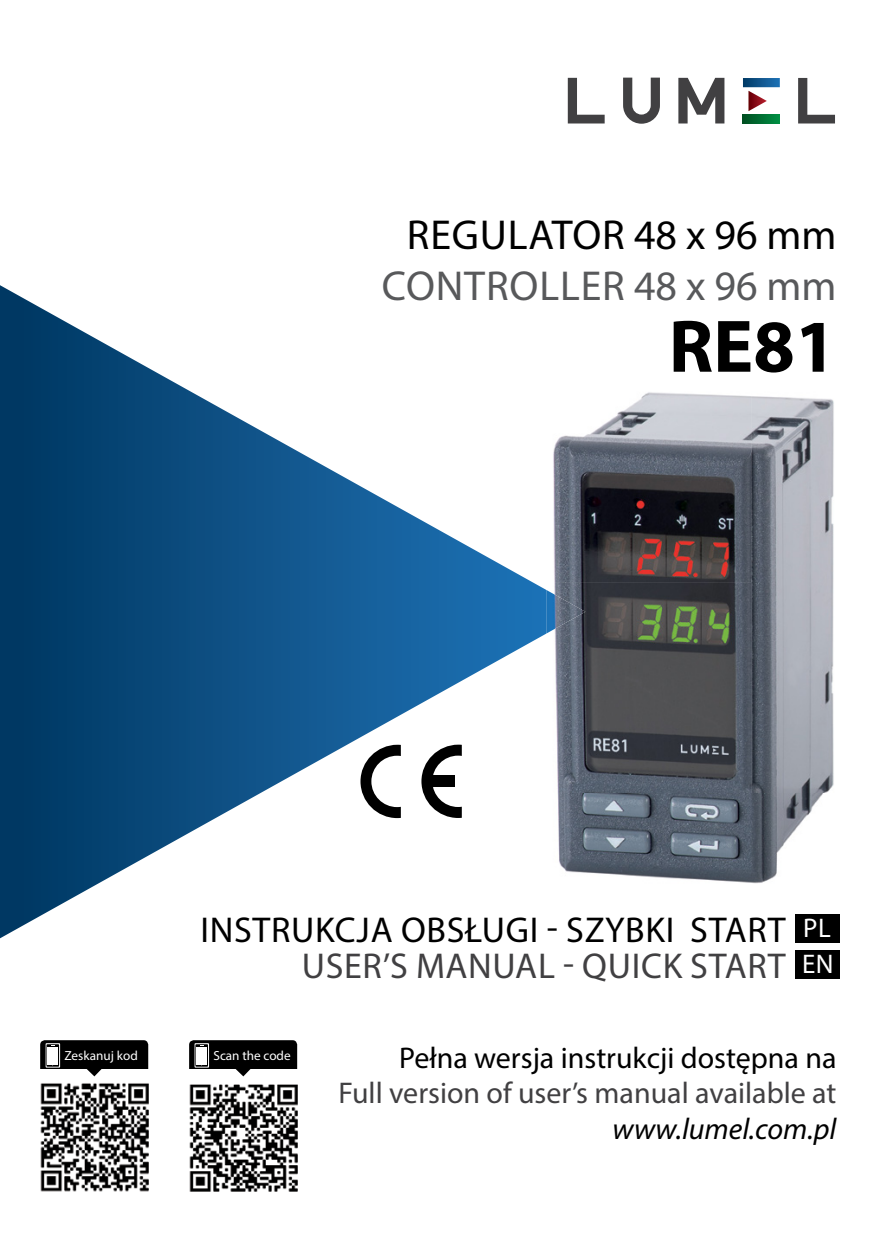
<style>
.page{position:relative;width:893px;height:1259px;background:#fff}
.page>*{position:absolute;margin:0;border:0;box-sizing:border-box;transform-origin:0 0}
.t1{font:700 75px "Myriad Pro";color:#000}
.t2{font:42px "Myriad Pro";letter-spacing:.02em;color:#58595b}
.t3{font:42px "Myriad Pro";letter-spacing:.02em;color:#000}
.t4{font:36px "Myriad Pro";letter-spacing:.02em;color:#000}
.t5{font:36px "Myriad Pro";letter-spacing:.02em;color:#414042}
.t6{font:30px "Myriad Pro";color:#414042}
.t7{font:30px "Myriad Pro";color:#000}
.t8{font:italic 30px "Myriad Pro";color:#000}
.t9{font:27px/36px "Myriad Pro";color:#fff}
.t10{font:15px "Calibri";color:#fff}
.t11{font:13.2px "Myriad Pro";color:#fff}
</style>
<div class="page">
<svg style="left:0;top:285px;width:547px;height:653px"></svg>
<svg style="left:421px;top:744px;width:41px;height:74px"></svg>
<div style="left:429px;top:775px;width:25px;height:11px;background:#000"></div>
<svg style="left:360px;top:745px;width:41px;height:73px"></svg>
<svg style="left:678px;top:78px;width:47px;height:45px"></svg>
<svg style="left:568px;top:78px;width:37px;height:45px"></svg>
<svg style="left:798px;top:78px;width:37px;height:45px"></svg>
<img style="left:743px;top:115px;width:37px;height:8px">
<svg style="left:623px;top:78px;width:37px;height:45px"></svg>
<img style="left:743px;top:78px;width:37px;height:9px">
<img style="left:748px;top:91px;width:19px;height:20px">
<div style="left:795px;top:914px;width:44px;height:29px;background:#000"></div>
<div style="left:795px;top:950px;width:45px;height:29px;background:#000"></div>
<img style="left:189px;top:1084px;width:109px;height:108px">
<div style="left:40px;top:1040px;width:108px;height:35px;background:#000;border-radius:5px"></div>
<svg style="left:46px;top:1043px;width:14px;height:24px"></svg>
<svg style="left:46px;top:1044px;width:13px;height:22px"></svg>
<svg style="left:40px;top:1045px;width:109px;height:147px"></svg>
<div style="left:189px;top:1040px;width:108px;height:35px;background:#000;border-radius:5px"></div>
<div style="left:186px;top:1069px;width:113px;height:7px;background:#fff"></div>
<svg style="left:235px;top:1069px;width:16px;height:7px"></svg>
<svg style="left:195px;top:1043px;width:14px;height:24px"></svg>
<svg style="left:195px;top:1044px;width:13px;height:22px"></svg>
<svg style="left:196px;top:1045px;width:11px;height:21px"></svg>
<img style="left:553px;top:392px;width:281px;height:492px">
<img style="left:547px;top:590px;width:38px;height:43px">
<h2 class="t3" style="left:407px;top:209px;width:431px">REGULATOR 48 x 96 mm</h2>
<h2 class="t2" style="left:382px;top:260px;width:456px">CONTROLLER 48 x 96 mm</h2>
<h1 class="t1" style="left:669px;top:297px;width:169px">RE81</h1>
<p class="t4" style="left:200px;top:907px;width:587px">INSTRUKCJA OBSŁUGI - SZYBKI START</p>
<p class="t5" style="left:302px;top:943px;width:486px">USER’S MANUAL - QUICK START</p>
<p class="t9" style="left:802px;top:910px;width:33px">PL<br>EN</p>
<p class="t10" style="left:58px;top:1043px;width:89px">Zeskanuj mnie</p>
<p class="t11" style="left:65px;top:1047px;width:75px">Zeskanuj kod</p>
<p class="t11" style="left:213px;top:1047px;width:79px">Scan the code</p>
<p class="t7" style="left:399px;top:1039px;width:439px">Pełna wersja instrukcji dostępna na</p>
<p class="t6" style="left:339px;top:1074px;width:499px">Full version of user’s manual available at</p>
<p class="t8" style="left:612px;top:1110px;width:226px">www.lumel.com.pl</p>
</div>
